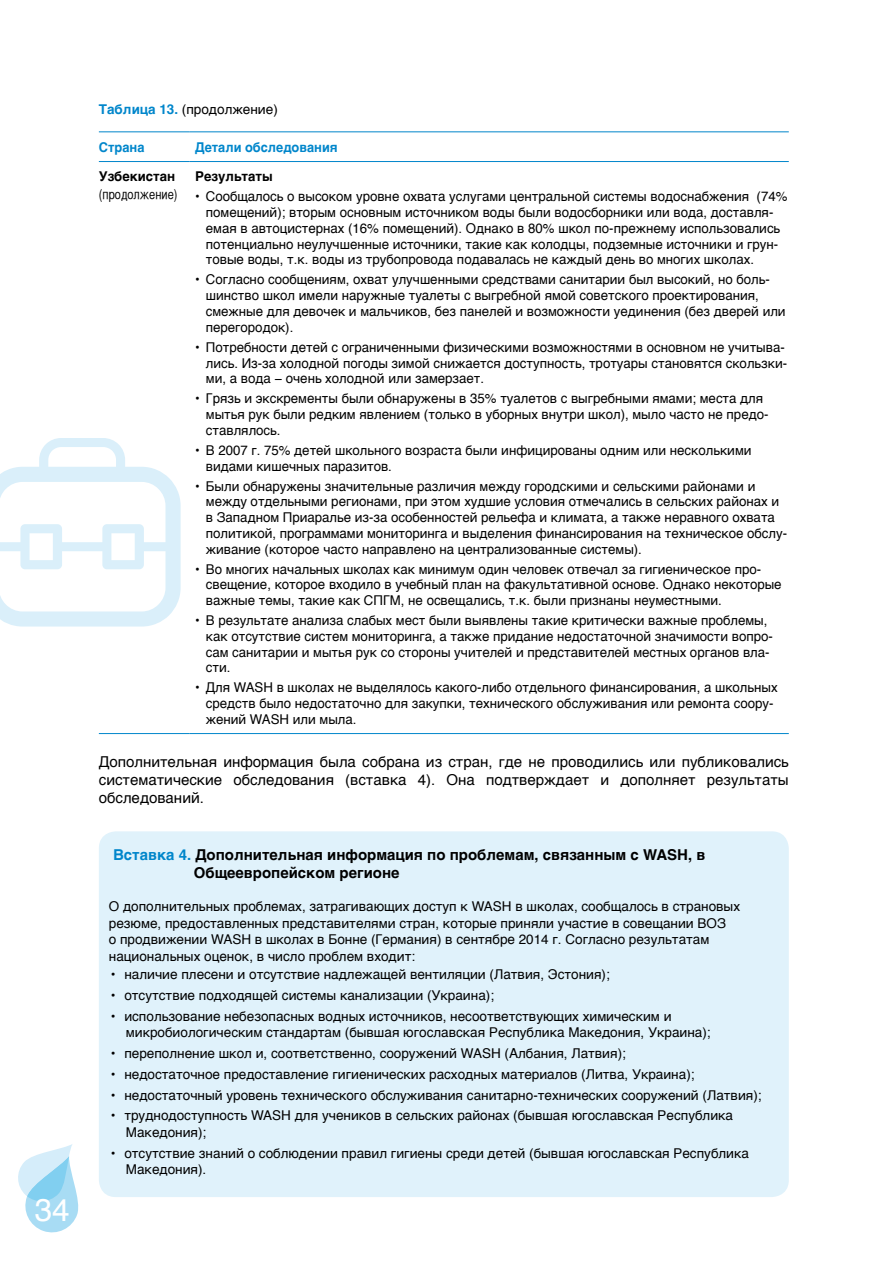
<style>
.page{position:relative;width:893px;height:1263px;background:#fff}
.page>*{position:absolute;margin:0;border:0;box-sizing:border-box;transform-origin:0 0}
.t1{font:31.5px "Helvetica";color:#fff}
.t2{font:15px/18px "Helvetica";color:#000;text-align:justify}
.t3{font:700 15px/18px "Helvetica";color:#000}
.t4{font:13.5px/15.8px "Helvetica";color:#000}
.t5{font:700 13.5px "Helvetica";color:#0086cb;scale:.95 1}
.t6{font:700 13.5px "Helvetica";color:#000}
.t7{font:13.5px "Helvetica CY Plain";color:#000}
.s1{font-weight:700;color:#0086cb}
.s2{color:#0086cb}
</style>
<div class="page">
<svg style="left:18px;top:1144px;width:61px;height:89px"></svg>
<hr style="left:99px;top:131px;width:90px;height:1px;background:#0086cb">
<hr style="left:189px;top:131px;width:600px;height:1px;background:#0086cb">
<hr style="left:99px;top:161px;width:90px;height:1px;background:#0086cb">
<hr style="left:189px;top:161px;width:600px;height:1px;background:#0086cb">
<hr style="left:99px;top:733px;width:90px;height:1px;background:#0086cb">
<hr style="left:189px;top:733px;width:600px;height:1px;background:#0086cb">
<div style="left:99px;top:831px;width:690px;height:366px;background:#e0f2fb;border-radius:17px"></div>
<svg style="left:0;top:438px;width:181px;height:188px"></svg>
<h1 class="t1" style="left:35px;top:1185px;width:36px">34</h1>
<p class="t4" style="left:99px;top:102px;width:180px"><span class="s1">Таблица 13.</span> (продолжение)</p>
<p class="t5" style="left:99px;top:136px;width:50px">Страна</p>
<p class="t5" style="left:195px;top:136px;width:152px">Детали обследования</p>
<p class="t6" style="left:99px;top:166px;width:78px">Узбекистан</p>
<p class="t7" style="left:99px;top:187px;width:80px">(продолжение)</p>
<p class="t6" style="left:195px;top:166px;width:79px">Результаты</p>
<p class="t4" style="left:206px;top:189px;width:583px;text-indent:-11px">• Сообщалось о высоком уровне охвата услугами центральной системы водоснабжения (74% помещений); вторым основным источником воды были водосборники или вода, доставля&shy;емая в автоцистернах (16% помещений). Однако в 80% школ по-прежнему использовались потенциально неулучшенные источники, такие как колодцы, подземные источники и грун&shy;товые воды, т.к. воды из трубопровода подавалась не каждый день во многих школах.</p>
<p class="t4" style="left:206px;top:272px;width:581px;text-indent:-11px">• Согласно сообщениям, охват улучшенными средствами санитарии был высокий, но боль&shy;шинство школ имели наружные туалеты с выгребной ямой советского проектирования, смежные для девочек и мальчиков, без панелей и возможности уединения (без дверей или перегородок).</p>
<p class="t4" style="left:206px;top:340px;width:583px;text-indent:-11px">• Потребности детей с ограниченными физическими возможностями в основном не учитыва&shy;лись. Из-за холодной погоды зимой снижается доступность, тротуары становятся скользки&shy;ми, а вода − очень холодной или замерзает.</p>
<p class="t4" style="left:206px;top:391px;width:564px;text-indent:-11px">• Грязь и экскременты были обнаружены в 35% туалетов с выгребными ямами; места для мытья рук были редким явлением (только в уборных внутри школ), мыло часто не предо&shy;ставлялось.</p>
<p class="t4" style="left:206px;top:443px;width:547px;text-indent:-11px">• В 2007 г. 75% детей школьного возраста были инфицированы одним или несколькими видами кишечных паразитов.</p>
<p class="t4" style="left:206px;top:478px;width:583px;text-indent:-11px">• Были обнаружены значительные различия между городскими и сельскими районами и между отдельными регионами, при этом худшие условия отмечались в сельских районах и в Западном Приаралье из-за особенностей рельефа и климата, а также неравного охвата политикой, программами мониторинга и выделения финансирования на техническое обслу&shy;живание (которое часто направлено на централизованные системы).</p>
<p class="t4" style="left:206px;top:561px;width:577px;text-indent:-11px">• Во многих начальных школах как минимум один человек отвечал за гигиеническое про&shy;свещение, которое входило в учебный план на факультативной основе. Однако некоторые важные темы, такие как СПГМ, не освещались, т.к. были признаны неуместными.</p>
<p class="t4" style="left:206px;top:613px;width:569px;text-indent:-11px">• В результате анализа слабых мест были выявлены такие критически важные проблемы, как отсутствие систем мониторинга, а также придание недостаточной значимости вопро&shy;сам санитарии и мытья рук со стороны учителей и представителей местных органов вла&shy;сти.</p>
<p class="t4" style="left:206px;top:680px;width:573px;text-indent:-11px">• Для WASH в школах не выделялось какого-либо отдельного финансирования, а школьных средств было недостаточно для закупки, технического обслуживания или ремонта соору&shy;жений WASH или мыла.</p>
<p class="t2" style="left:99px;top:753px;width:691px">Дополнительная информация была собрана из стран, где не проводились или публиковались систематические обследования (вставка 4). Она подтверждает и дополняет результаты обследований.</p>
<p class="t3" style="left:194px;top:846px;width:513px;text-indent:-81px"><span class="s2">Вставка 4.</span> Дополнительная информация по проблемам, связанным с WASH, в<br>Общеевропейском регионе</p>
<p class="t4" style="left:109px;top:898px;width:633px;line-height:16.5px">О дополнительных проблемах, затрагивающих доступ к WASH в школах, сообщалось в страновых резюме, предоставленных представителями стран, которые приняли участие в совещании ВОЗ<br>о продвижении WASH в школах в Бонне (Германия) в сентябре 2014 г. Согласно результатам национальных оценок, в число проблем входит:</p>
<p class="t4" style="left:111px;top:967px;width:500px">• наличие плесени и отсутствие надлежащей вентиляции (Латвия, Эстония);</p>
<p class="t4" style="left:111px;top:988px;width:385px">• отсутствие подходящей системы канализации (Украина);</p>
<p class="t4" style="left:126px;top:1008px;width:586px;line-height:16.5px;text-indent:-15px">• использование небезопасных водных источников, несоответствующих химическим и микробиологическим стандартам (бывшая югославская Республика Македония, Украина);</p>
<p class="t4" style="left:111px;top:1046px;width:516px">• переполнение школ и, соответственно, сооружений WASH (Албания, Латвия);</p>
<p class="t4" style="left:111px;top:1066px;width:585px">• недостаточное предоставление гигиенических расходных материалов (Литва, Украина);</p>
<p class="t4" style="left:111px;top:1087px;width:652px">• недостаточный уровень технического обслуживания санитарно-технических сооружений (Латвия);</p>
<p class="t4" style="left:126px;top:1108px;width:609px;line-height:16.5px;text-indent:-15px">• труднодоступность WASH для учеников в сельских районах (бывшая югославская Республика<br>Македония);</p>
<p class="t4" style="left:126px;top:1145px;width:625px;line-height:16.5px;text-indent:-15px">• отсутствие знаний о соблюдении правил гигиены среди детей (бывшая югославская Республика<br>Македония).</p>
</div>
